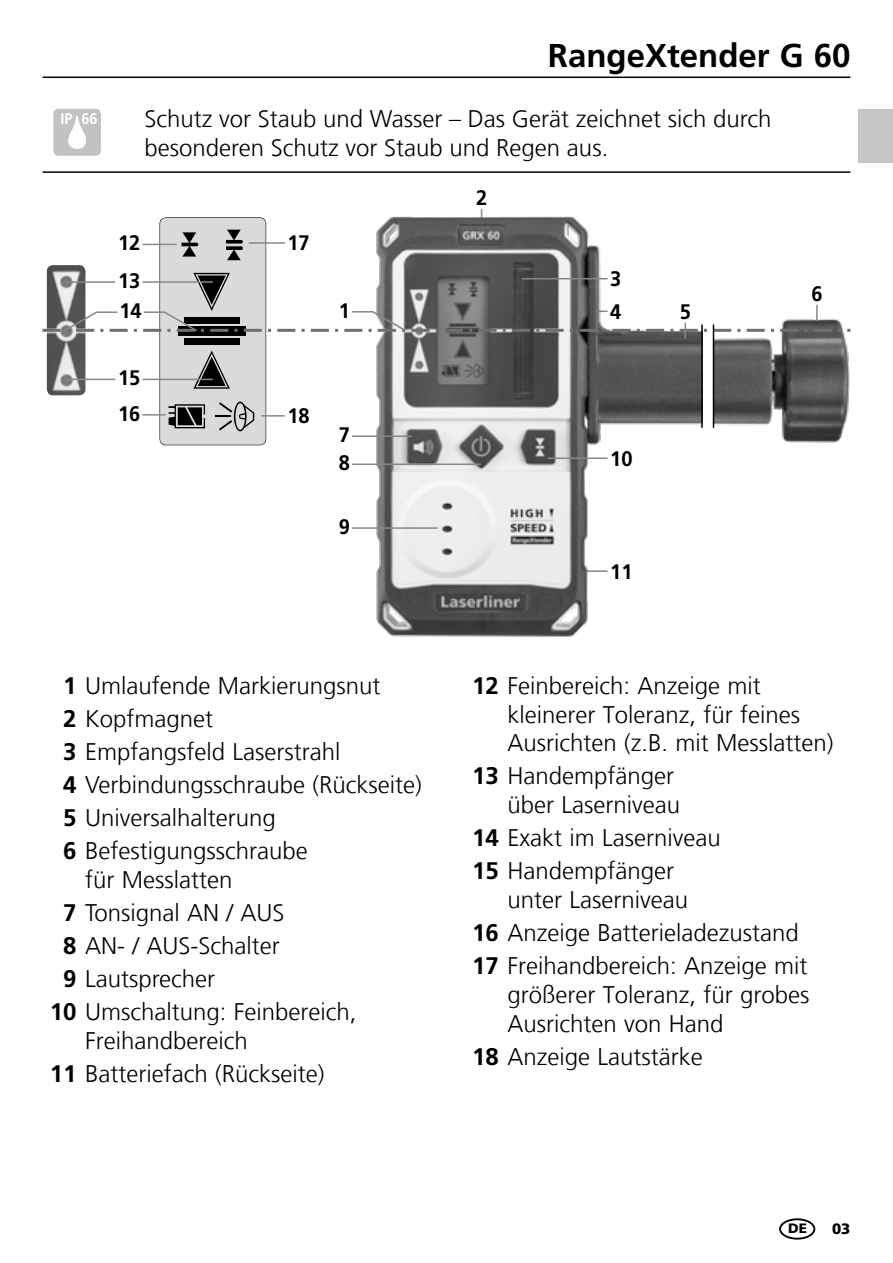
<style>
.page{position:relative;width:893px;height:1263px;background:#fff}
.page>*{position:absolute;margin:0;border:0;box-sizing:border-box;transform-origin:0 0}
.t1{font:700 33px "Frutiger LT Com";color:#000}
.t2{font:300 24px/33px "Frutiger LT Com";color:#000}
.t3{font:700 21px/37.5px "Frutiger LT Com";color:#000;scale:.95 1}
.t4{font:700 15.6px "Frutiger LT Com";color:#fff;scale:.94 1}
.t5{font:900 15px "Frutiger LT Com";color:#000}
.t6{font:900 13.5px "Frutiger LT Com";color:#000}
.s1{font-weight:700}
</style>
<div class="page">
<hr style="left:43px;top:77px;width:807px;height:1px;background:#000">
<div style="left:779px;top:1218px;width:36px;height:21px;border:2px solid #000;border-radius:50%"></div>
<div style="left:53px;top:109px;width:48px;height:47px;background:#c2c2c3;border-radius:5px"></div>
<svg style="left:69px;top:116px;width:17px;height:33px"></svg>
<img style="left:376px;top:445px;width:232px;height:192px">
<hr style="left:352px;top:527px;width:86px;height:2px;background:#878786">
<hr style="left:352px;top:463px;width:129px;height:2px;background:#878786">
<hr style="left:548px;top:457px;width:59px;height:2px;background:#878786">
<svg style="left:43px;top:209px;width:807px;height:236px"></svg>
<hr style="left:261px;top:415px;width:24px;height:2px;background:#878786">
<hr style="left:249px;top:242px;width:36px;height:2px;background:#878786">
<hr style="left:43px;top:171px;width:807px;height:2px;background:#000">
<div style="left:859px;top:109px;width:34px;height:53px;background:#c5c6c6"></div>
<p class="t4" style="left:60px;top:110px;width:41px">IP 66</p>
<h1 class="t1" style="left:548px;top:36px;width:304px">RangeXtender G 60</h1>
<p class="t2" style="left:145px;top:104px;width:628px;line-height:28.8px">Schutz vor Staub und Wasser – Das Gerät zeichnet sich durch besonderen Schutz vor Staub und Regen aus.</p>
<p class="t3" style="left:118px;top:225px;width:25px">12<br>13</p>
<p class="t3" style="left:119px;top:292px;width:25px">14</p>
<p class="t3" style="left:118px;top:361px;width:25px;line-height:35.4px">15<br>16</p>
<p class="t3" style="left:287px;top:225px;width:25px">17</p>
<p class="t3" style="left:339px;top:292px;width:13px">1</p>
<p class="t3" style="left:287px;top:397px;width:25px">18</p>
<p class="t3" style="left:339px;top:416px;width:13px">7</p>
<p class="t3" style="left:339px;top:444px;width:13px">8</p>
<p class="t3" style="left:339px;top:508px;width:13px">9</p>
<p class="t3" style="left:476px;top:179px;width:13px">2</p>
<p class="t3" style="left:610px;top:260px;width:13px">3</p>
<p class="t3" style="left:610px;top:293px;width:13px">4</p>
<p class="t3" style="left:680px;top:293px;width:13px">5</p>
<p class="t3" style="left:610px;top:440px;width:25px">10</p>
<p class="t3" style="left:610px;top:553px;width:25px">11</p>
<p class="t3" style="left:812px;top:275px;width:13px">6</p>
<p class="t2" style="left:63px;top:669px;width:360px"><span class="s1">1</span> Umlaufende Markierungsnut<br><span class="s1">2</span> Kopfmagnet<br><span class="s1">3</span> Empfangsfeld Laserstrahl<br><span class="s1">4</span> Verbindungsschraube (Rückseite)<br><span class="s1">5</span> Universalhalterung<br><span class="s1">6</span> Befestigungsschraube</p>
<p class="t2" style="left:85px;top:863px;width:149px">für Messlatten</p>
<p class="t2" style="left:63px;top:896px;width:223px"><span class="s1">7</span> Tonsignal AN / AUS</p>
<p class="t2" style="left:63px;top:929px;width:218px"><span class="s1">8</span> AN- / AUS-Schalter</p>
<p class="t2" style="left:63px;top:962px;width:154px"><span class="s1">9</span> Lautsprecher</p>
<p class="t2" style="left:50px;top:995px;width:308px"><span class="s1">10</span> Umschaltung: Feinbereich,</p>
<p class="t2" style="left:50px;top:1024px;width:276px;text-indent:35px">Freihandbereich<br><span class="s1">11</span> Batteriefach (Rückseite)</p>
<p class="t2" style="left:507px;top:671px;width:328px;line-height:28.8px;text-indent:-35px"><span class="s1">12</span> Feinbereich: Anzeige mit kleinerer Toleranz, für feines<br>Ausrichten (z.B. mit Messlatten)</p>
<p class="t2" style="left:472px;top:762px;width:209px;line-height:28.8px;text-align:right"><span class="s1">13</span> Handempfänger über Laserniveau</p>
<p class="t2" style="left:472px;top:822px;width:250px"><span class="s1">14</span> Exakt im Laserniveau<br><span class="s1">15</span> Handempfänger</p>
<p class="t2" style="left:472px;top:883px;width:337px;text-indent:35px">unter Laserniveau<br><span class="s1">16</span> Anzeige Batterieladezustand<br><span class="s1">17</span> Freihandbereich: Anzeige mit</p>
<p class="t2" style="left:507px;top:980px;width:304px;line-height:28.8px">größerer Toleranz, für grobes<br>Ausrichten von Hand</p>
<p class="t2" style="left:472px;top:1040px;width:232px"><span class="s1">18</span> Anzeige Lautstärke</p>
<p class="t6" style="left:788px;top:1220px;width:20px">DE</p>
<p class="t5" style="left:832px;top:1219px;width:20px">03</p>
</div>
